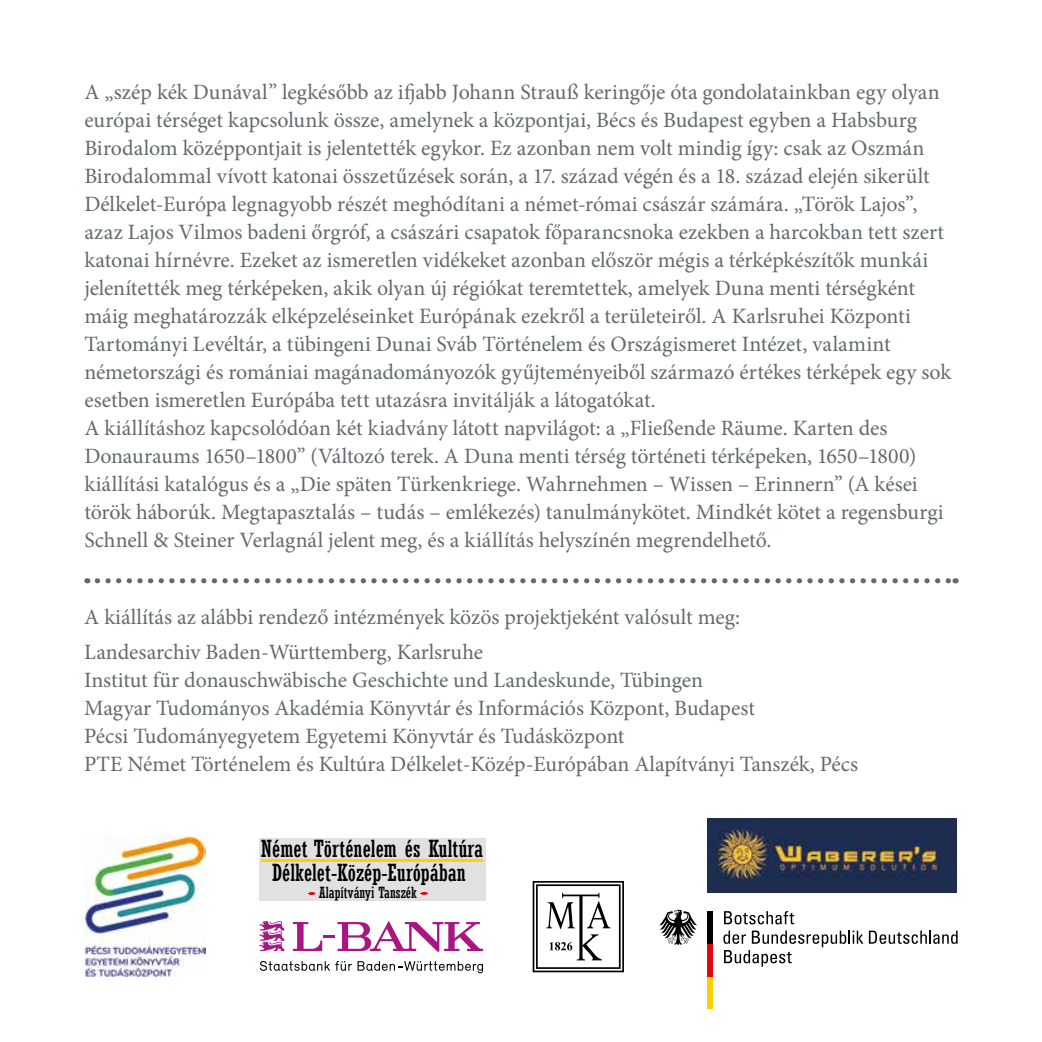
<style>
.page{position:relative;width:1042px;height:1042px;background:#fff}
.page>*{position:absolute;margin:0;border:0;box-sizing:border-box;transform-origin:0 0}
.t1{font:condensed 23.45px/23.6px "Rockwell";color:#000;text-align:center}
.t2{font:21.88px/28px "Minion Pro";letter-spacing:-.005em;color:#626a6e}
.t3{font:condensed 15.4px "Rockwell";color:#000}
</style>
<div class="page">
<svg style="left:97px;top:578px;width:859px;height:5px"></svg>
<svg style="left:533px;top:881px;width:91px;height:91px"></svg>
<img style="left:707px;top:818px;width:249px;height:74px">
<svg style="left:293px;top:920px;width:190px;height:32px"></svg>
<svg style="left:259px;top:921px;width:25px;height:30px"></svg>
<svg style="left:260px;top:961px;width:223px;height:12px"></svg>
<div style="left:707px;top:976px;width:5px;height:32px;background:#f8d200"></div>
<div style="left:707px;top:944px;width:5px;height:32px;background:#e30613"></div>
<div style="left:707px;top:911px;width:5px;height:33px;background:#000"></div>
<svg style="left:659px;top:909px;width:38px;height:36px"></svg>
<svg style="left:724px;top:911px;width:70px;height:13px"></svg>
<svg style="left:869px;top:930px;width:88px;height:14px"></svg>
<svg style="left:723px;top:930px;width:140px;height:36px"></svg>
<img style="left:84px;top:835px;width:121px;height:141px">
<div style="left:259px;top:838px;width:226px;height:62px;background:#e1e1e1"></div>
<hr style="left:261px;top:859px;width:222px;height:3px;background:#fed100">
<svg style="left:308px;top:892px;width:8px;height:3px"></svg>
<svg style="left:420px;top:892px;width:8px;height:3px"></svg>
<p class="t2" style="left:84px;top:78px;width:868px">A „szép kék Dunával” legkésőbb az ifjabb Johann Strauß keringője óta gondolatainkban egy olyan európai térséget kapcsolunk össze, amelynek a központjai, Bécs és Budapest egyben a Habsburg Birodalom középpontjait is jelentették egykor. Ez azonban nem volt mindig így: csak az Oszmán Birodalommal vívott katonai összetűzések során, a 17. század végén és a 18. század elején sikerült Délkelet-Európa legnagyobb részét meghódítani a német-római császár számára. „Török Lajos”, azaz Lajos Vilmos badeni őrgróf, a császári csapatok főparancsnoka ezekben a harcokban tett szert katonai hírnévre. Ezeket az ismeretlen vidékeket azonban először mégis a térképkészítők munkái jelenítették meg térképeken, akik olyan új régiókat teremtettek, amelyek Duna menti térségként máig meghatározzák elképzeléseinket Európának ezekről a területeiről. A Karlsruhei Központi Tartományi Levéltár, a tübingeni Dunai Sváb Történelem és Országismeret Intézet, valamint németországi és romániai magánadományozók gyűjteményeiből származó értékes térképek egy sok esetben ismeretlen Európába tett utazásra invitálják a látogatókat.<br>A kiállításhoz kapcsolódóan két kiadvány látott napvilágot: a „Fließende Räume. Karten des Donauraums 1650–1800” (Változó terek. A Duna menti térség történeti térképeken, 1650–1800) kiállítási katalógus és a „Die späten Türkenkriege. Wahrnehmen – Wissen – Erinnern” (A kései török háborúk. Megtapasztalás – tudás – emlékezés) tanulmánykötet. Mindkét kötet a regensburgi Schnell &amp; Steiner Verlagnál jelent meg, és a kiállítás helyszínén megrendelhető.</p>
<p class="t2" style="left:84px;top:599px;width:657px;line-height:35px">A kiállítás az alábbi rendező intézmények közös projektjeként valósult meg:<br>Landesarchiv Baden-Württemberg, Karlsruhe</p>
<p class="t2" style="left:84px;top:666px;width:775px">Institut für donauschwäbische Geschichte und Landeskunde, Tübingen<br>Magyar Tudományos Akadémia Könyvtár és Információs Központ, Budapest<br>Pécsi Tudományegyetem Egyetemi Könyvtár és Tudásközpont<br>PTE Német Történelem és Kultúra Délkelet-Közép-Európában Alapítványi Tanszék, Pécs</p>
<p class="t1" style="left:261px;top:837px;width:224px">Német Történelem és Kultúra<br>Délkelet-Közép-Európában</p>
<p class="t3" style="left:319px;top:883px;width:99px">Alapítványi Tanszék</p>
</div>
